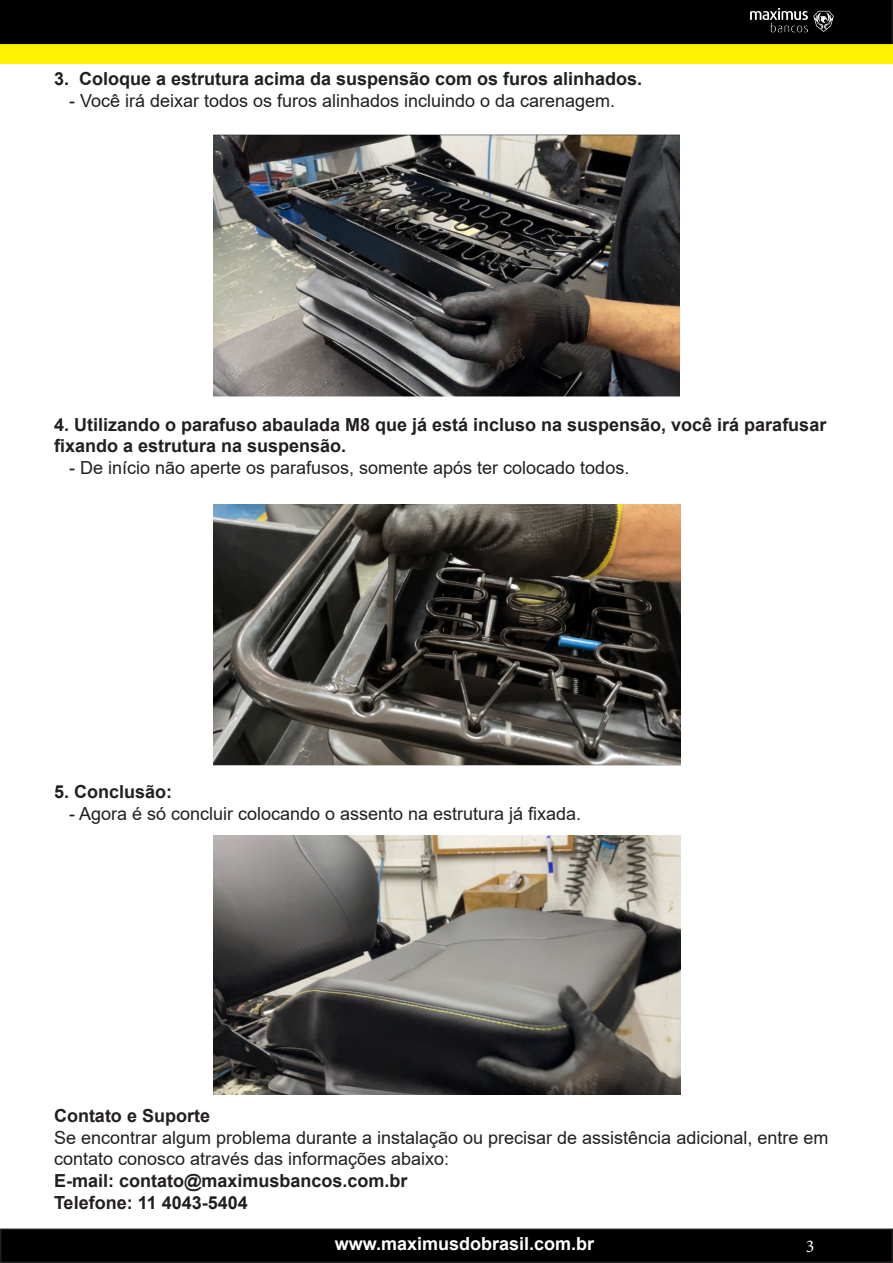
<style>
.page{position:relative;width:893px;height:1263px;background:#fff}
.page>*{position:absolute;margin:0;border:0;box-sizing:border-box;transform-origin:0 0}
.t1{font:18px/21.6px "Arial";color:#231f20}
.t2{font:700 18px/21.6px "Arial";color:#231f20}
.t3{font:700 18px "Arial";color:#fff}
.t4{font:18px "Minion Pro";color:#fff}
.s1{font-weight:700}
</style>
<div class="page">
<div style="left:0;top:0;width:893px;height:44px;background:#000"></div>
<div style="left:0;top:44px;width:893px;height:20px;background:#fff101"></div>
<img style="left:729px;top:0;width:120px;height:53px">
<div style="left:1px;top:1229px;width:891px;height:33px;background:#000"></div>
<div style="left:0;top:1228px;width:893px;height:35px;border:2px solid #231f20"></div>
<img style="left:213px;top:134px;width:467px;height:263px">
<img style="left:213px;top:504px;width:468px;height:262px">
<img style="left:213px;top:836px;width:468px;height:258px">
<p class="t2" style="left:54px;top:68px;width:590px">3. Coloque a estrutura acima da suspensão com os furos alinhados.</p>
<p class="t1" style="left:69px;top:90px;width:548px">- Você irá deixar todos os furos alinhados incluindo o da carenagem.</p>
<p class="t2" style="left:54px;top:414px;width:774px">4. Utilizando o parafuso abaulada M8 que já está incluso na suspensão, você irá parafusar fixando a estrutura na suspensão.</p>
<p class="t1" style="left:69px;top:457px;width:562px">- De início não aperte os parafusos, somente após ter colocado todos.</p>
<p class="t2" style="left:54px;top:781px;width:120px">5. Conclusão:</p>
<p class="t1" style="left:69px;top:802px;width:514px">- Agora é só concluir colocando o assento na estrutura já fixada.</p>
<p class="t2" style="left:54px;top:1105px;width:158px">Contato e Suporte</p>
<p class="t1" style="left:54px;top:1126px;width:776px">Se encontrar algum problema durante a instalação ou precisar de assistência adicional, entre em contato conosco através das informações abaixo:<br><span class="s1">E-mail: contato@maximusbancos.com.br</span></p>
<p class="t2" style="left:54px;top:1191px;width:195px">Telefone: 11 4043-5404</p>
<p class="t3" style="left:335px;top:1231px;width:261px">www.maximusdobrasil.com.br</p>
<p class="t4" style="left:806px;top:1234px;width:10px">3</p>
</div>
